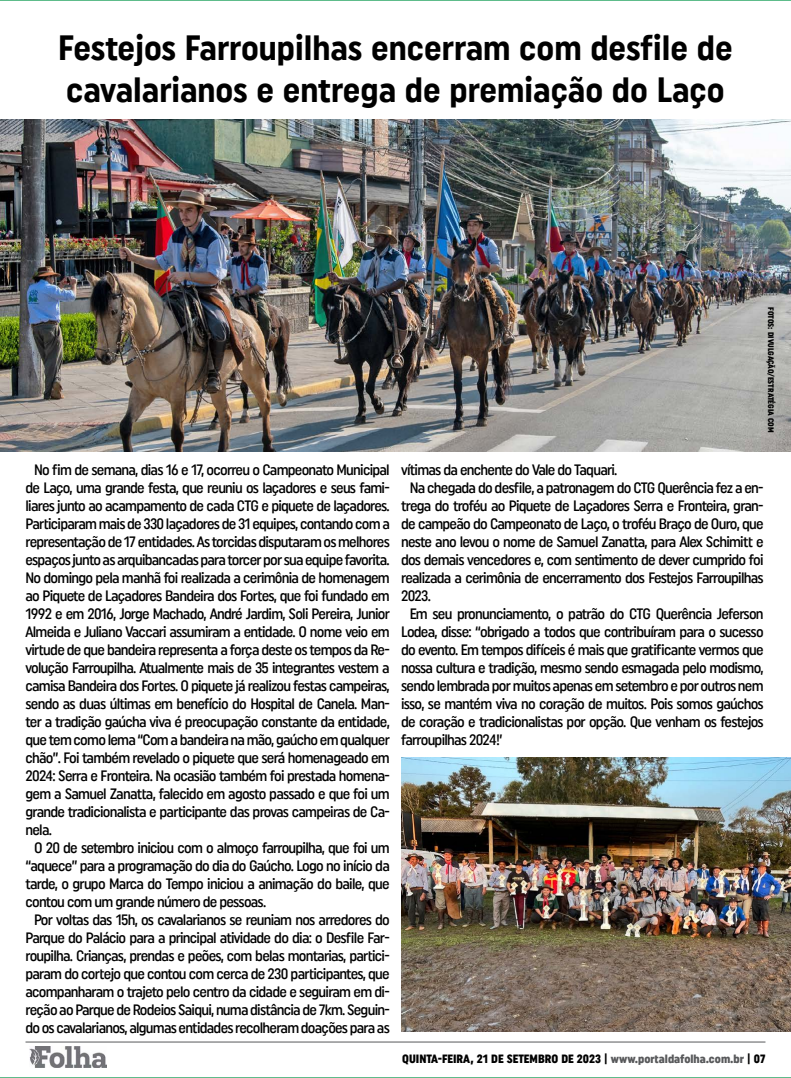
<style>
.page{position:relative;width:791px;height:1078px;background:#fff}
.page>*{position:absolute;margin:0;border:0;box-sizing:border-box;transform-origin:0 0}
.t1{font:35px/42px "Uniform Condensed 4";color:#000}
.t2{font:15px "Uniform Condensed 2";letter-spacing:-.05em;color:#000}
.t3{font:12px "Uniform Condensed 3";color:#000}
.t4{font:8px "Uniform Condensed 3";color:#000}
.s1{color:#58595b}
</style>
<div class="page">
<hr style="left:0;top:0;width:791px;height:1px;background:#009648">
<hr style="left:26px;top:1041px;width:739px;height:1px;background:#58595b">
<img style="left:29px;top:1046px;width:77px;height:21px">
<img style="left:401px;top:757px;width:390px;height:273px">
<img style="left:0;top:119px;width:791px;height:332px">
<h1 class="t1" style="left:58px;top:26px;width:676px">Festejos Farroupilhas encerram com desfile de cavalarianos e entrega de premiação do Laço</h1>
<p class="t4" style="left:776px;top:307px;width:126px;rotate:90deg">FOTOS: DIVULGAÇÃO/ESTRATÉGIA COM</p>
<p class="t2" style="left:34px;top:460px;width:357px">No fim de semana, dias 16 e 17, ocorreu o Campeonato Municipal</p>
<p class="t2" style="left:26px;top:478px;width:366px">de Laço, uma grande festa, que reuniu os laçadores e seus fami-</p>
<p class="t2" style="left:26px;top:496px;width:366px">liares junto ao acampamento de cada CTG e piquete de laçadores.</p>
<p class="t2" style="left:26px;top:514px;width:366px">Participaram mais de 330 laçadores de 31 equipes, contando com a</p>
<p class="t2" style="left:26px;top:532px;width:366px">representação de 17 entidades. As torcidas disputaram os melhores</p>
<p class="t2" style="left:26px;top:550px;width:366px">espaços junto as arquibancadas para torcer por sua equipe favorita.</p>
<p class="t2" style="left:26px;top:568px;width:366px">No domingo pela manhã foi realizada a cerimônia de homenagem</p>
<p class="t2" style="left:26px;top:586px;width:366px">ao Piquete de Laçadores Bandeira dos Fortes, que foi fundado em</p>
<p class="t2" style="left:26px;top:604px;width:366px">1992 e em 2016, Jorge Machado, André Jardim, Soli Pereira, Junior</p>
<p class="t2" style="left:26px;top:622px;width:366px">Almeida e Juliano Vaccari assumiram a entidade. O nome veio em</p>
<p class="t2" style="left:26px;top:640px;width:366px">virtude de que bandeira representa a força deste os tempos da Re-</p>
<p class="t2" style="left:26px;top:658px;width:366px">volução Farroupilha. Atualmente mais de 35 integrantes vestem a</p>
<p class="t2" style="left:26px;top:676px;width:366px">camisa Bandeira dos Fortes. O piquete já realizou festas campeiras,</p>
<p class="t2" style="left:26px;top:694px;width:366px">sendo as duas últimas em benefício do Hospital de Canela. Man-</p>
<p class="t2" style="left:26px;top:712px;width:366px">ter a tradição gaúcha viva é preocupação constante da entidade,</p>
<p class="t2" style="left:26px;top:730px;width:366px">que tem como lema “Com a bandeira na mão, gaúcho em qualquer</p>
<p class="t2" style="left:26px;top:748px;width:366px">chão”. Foi também revelado o piquete que será homenageado em</p>
<p class="t2" style="left:26px;top:766px;width:366px">2024: Serra e Fronteira. Na ocasião também foi prestada homena-</p>
<p class="t2" style="left:26px;top:784px;width:366px">gem a Samuel Zanatta, falecido em agosto passado e que foi um</p>
<p class="t2" style="left:26px;top:802px;width:366px">grande tradicionalista e participante das provas campeiras de Ca-</p>
<p class="t2" style="left:26px;top:820px;width:28px">nela.</p>
<p class="t2" style="left:34px;top:838px;width:357px">O 20 de setembro iniciou com o almoço farroupilha, que foi um</p>
<p class="t2" style="left:26px;top:856px;width:366px">“aquece” para a programação do dia do Gaúcho. Logo no início da</p>
<p class="t2" style="left:26px;top:874px;width:366px">tarde, o grupo Marca do Tempo iniciou a animação do baile, que</p>
<p class="t2" style="left:26px;top:892px;width:242px">contou com um grande número de pessoas.</p>
<p class="t2" style="left:34px;top:910px;width:357px">Por voltas das 15h, os cavalarianos se reuniam nos arredores do</p>
<p class="t2" style="left:26px;top:928px;width:366px">Parque do Palácio para a principal atividade do dia: o Desfile Far-</p>
<p class="t2" style="left:26px;top:946px;width:366px">roupilha. Crianças, prendas e peões, com belas montarias, partici-</p>
<p class="t2" style="left:26px;top:964px;width:366px">param do cortejo que contou com cerca de 230 participantes, que</p>
<p class="t2" style="left:26px;top:982px;width:366px">acompanharam o trajeto pelo centro da cidade e seguiram em di-</p>
<p class="t2" style="left:26px;top:1000px;width:366px">reção ao Parque de Rodeios Saiqui, numa distância de 7km. Seguin-</p>
<p class="t2" style="left:26px;top:1018px;width:366px">do os cavalarianos, algumas entidades recolheram doações para as</p>
<p class="t2" style="left:401px;top:460px;width:218px">vítimas da enchente do Vale do Taquari.</p>
<p class="t2" style="left:410px;top:478px;width:355px">Na chegada do desfile, a patronagem do CTG Querência fez a en-</p>
<p class="t2" style="left:401px;top:496px;width:364px">trega do troféu ao Piquete de Laçadores Serra e Fronteira, gran-</p>
<p class="t2" style="left:401px;top:514px;width:364px">de campeão do Campeonato de Laço, o troféu Braço de Ouro, que</p>
<p class="t2" style="left:401px;top:532px;width:364px">neste ano levou o nome de Samuel Zanatta, para Alex Schimitt e</p>
<p class="t2" style="left:401px;top:550px;width:364px">dos demais vencedores e, com sentimento de dever cumprido foi</p>
<p class="t2" style="left:401px;top:568px;width:364px">realizada a cerimônia de encerramento dos Festejos Farroupilhas</p>
<p class="t2" style="left:401px;top:586px;width:31px">2023.</p>
<p class="t2" style="left:410px;top:604px;width:355px">Em seu pronunciamento, o patrão do CTG Querência Jeferson</p>
<p class="t2" style="left:401px;top:622px;width:364px">Lodea, disse: “obrigado a todos que contribuíram para o sucesso</p>
<p class="t2" style="left:401px;top:640px;width:364px">do evento. Em tempos difíceis é mais que gratificante vermos que</p>
<p class="t2" style="left:401px;top:658px;width:364px">nossa cultura e tradição, mesmo sendo esmagada pelo modismo,</p>
<p class="t2" style="left:401px;top:676px;width:364px">sendo lembrada por muitos apenas em setembro e por outros nem</p>
<p class="t2" style="left:401px;top:694px;width:364px">isso, se mantém viva no coração de muitos. Pois somos gaúchos</p>
<p class="t2" style="left:401px;top:712px;width:364px">de coração e tradicionalistas por opção. Que venham os festejos</p>
<p class="t2" style="left:401px;top:730px;width:103px">farroupilhas 2024!’</p>
<p class="t3" style="left:402px;top:1051px;width:365px">QUINTA-FEIRA, 21 DE SETEMBRO DE 2023 | <span class="s1">www.portaldafolha.com.br</span> | 07</p>
</div>
